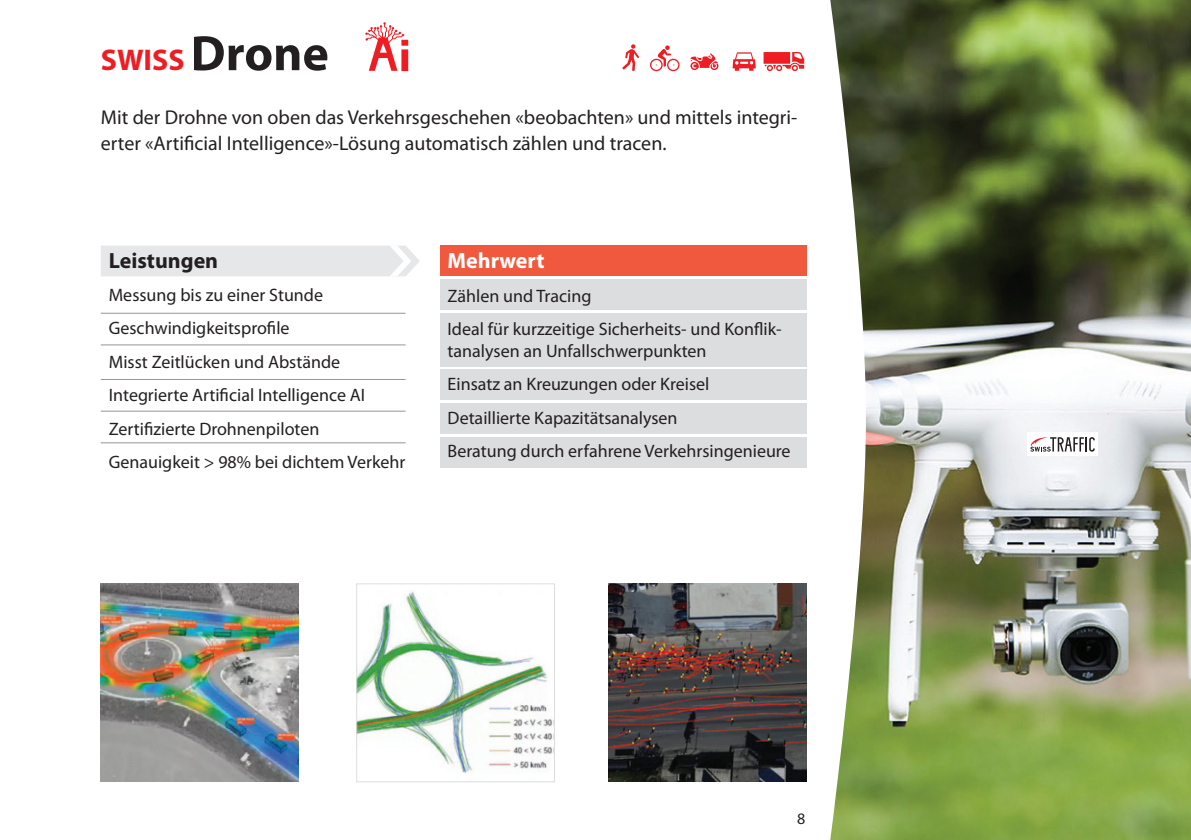
<style>
.page{position:relative;width:1191px;height:840px;background:#fff}
.page>*{position:absolute;margin:0;border:0;box-sizing:border-box;transform-origin:0 0}
.t1{font:700 30px "Myriad Pro";color:#ee1d23}
.t2{font:700 22px "Myriad Pro";color:#231f20}
.t3{font:700 22px "Myriad Pro";color:#fff}
.t4{font:20px/26px "Myriad Pro";color:#231f20}
.t5{font:18px/33.4px "Myriad Pro";color:#231f20}
.t6{font:16px "Myriad Pro";color:#231f20}
.s1{font-size:50px;color:#231f20}
</style>
<div class="page">
<img style="left:830px;top:0;width:361px;height:839px">
<img style="left:101px;top:583px;width:198px;height:198px">
<img style="left:358px;top:591px;width:195px;height:182px">
<div style="left:356px;top:583px;width:199px;height:198px;border:1px solid #dcdddf"></div>
<img style="left:608px;top:583px;width:198px;height:198px">
<svg style="left:622px;top:44px;width:17px;height:27px"></svg>
<svg style="left:650px;top:45px;width:29px;height:26px"></svg>
<svg style="left:690px;top:53px;width:28px;height:17px"></svg>
<svg style="left:732px;top:52px;width:24px;height:19px"></svg>
<svg style="left:763px;top:52px;width:41px;height:19px"></svg>
<div style="left:440px;top:245px;width:366px;height:31px;background:#f0593e"></div>
<div style="left:440px;top:313px;width:366px;height:53px;background:#dcdddf"></div>
<div style="left:440px;top:369px;width:366px;height:31px;background:#dcdddf"></div>
<div style="left:440px;top:279px;width:366px;height:31px;background:#dcdddf"></div>
<svg style="left:101px;top:245px;width:319px;height:31px;background:#e7e8ea"></svg>
<hr style="left:101px;top:312px;width:304px;height:1px;background:#939598">
<hr style="left:101px;top:344px;width:304px;height:1px;background:#939598">
<hr style="left:101px;top:379px;width:304px;height:1px;background:#939598">
<hr style="left:101px;top:410px;width:304px;height:1px;background:#939598">
<hr style="left:101px;top:442px;width:304px;height:1px;background:#939598">
<div style="left:440px;top:403px;width:366px;height:30px;background:#dcdddf"></div>
<div style="left:440px;top:436px;width:366px;height:31px;background:#dcdddf"></div>
<div style="left:1027px;top:432px;width:71px;height:24px;background:#fff"></div>
<svg style="left:1030px;top:437px;width:64px;height:14px"></svg>
<svg style="left:365px;top:22px;width:43px;height:49px"></svg>
<h1 class="t1" style="left:101px;top:40px;width:229px">SWISS <span class="s1">Drone</span></h1>
<p class="t4" style="left:101px;top:104px;width:698px">Mit der Drohne von oben das Verkehrsgeschehen «beobachten» und mittels integri&shy;erter «Artificial Intelligence»-Lösung automatisch zählen und tracen.</p>
<p class="t2" style="left:109px;top:245px;width:111px">Leistungen</p>
<p class="t5" style="left:109px;top:278px;width:298px">Messung bis zu einer Stunde<br>Geschwindigkeitsprofile<br>Misst Zeitlücken und Abstände<br>Integrierte Artificial Intelligence AI<br>Zertifizierte Drohnenpiloten<br>Genauigkeit &gt; 98% bei dichtem Verkehr</p>
<p class="t3" style="left:447px;top:245px;width:98px">Mehrwert</p>
<p class="t5" style="left:447px;top:278px;width:335px">Zählen und Tracing<br>Ideal für kurzzeitige Sicherheits- und Konflik-</p>
<p class="t5" style="left:447px;top:333px;width:344px">tanalysen an Unfallschwerpunkten<br>Einsatz an Kreuzungen oder Kreisel Detaillierte Kapazitätsanalysen<br>Beratung durch erfahrene Verkehrsingenieure</p>
<p class="t6" style="left:797px;top:807px;width:10px">8</p>
</div>
